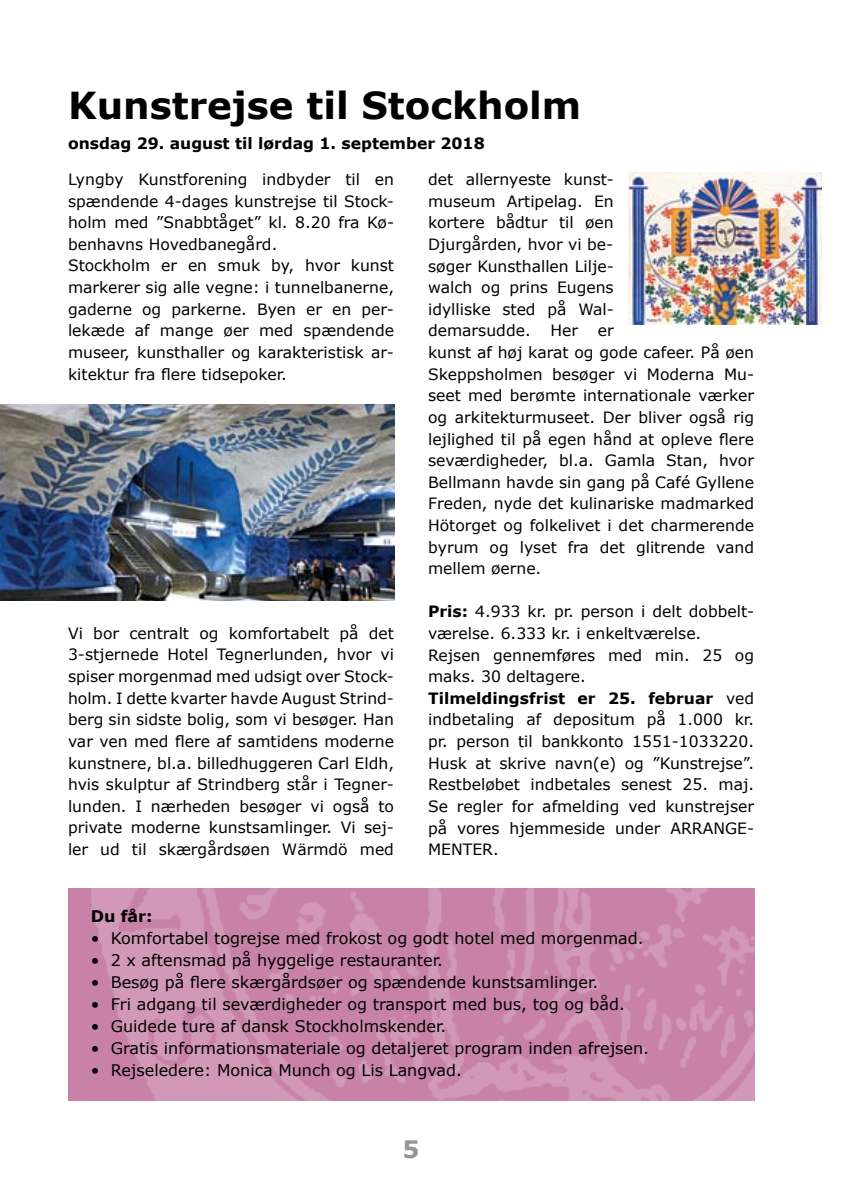
<style>
.page{position:relative;width:842px;height:1191px;background:#fff}
.page>*{position:absolute;margin:0;border:0;box-sizing:border-box;transform-origin:0 0}
.t1{font:700 37.2px "Verdana";color:#000}
.t2{font:700 24px "Verdana";color:#939598}
.t3{font:16px "Verdana";color:#000}
.t4{font:700 16px "Verdana";color:#000}
.t5{font:15.6px/21.6px "Verdana";color:#000}
.t6{font:700 15.6px "Verdana";color:#000}
.s1{font-weight:700}
</style>
<div class="page">
<img style="left:68px;top:888px;width:686px;height:212px">
<img style="left:0;top:405px;width:394px;height:195px">
<img style="left:629px;top:173px;width:193px;height:151px">
<h1 class="t1" style="left:68px;top:81px;width:515px">Kunstrejse til Stockholm</h1>
<p class="t6" style="left:68px;top:133px;width:418px">onsdag 29. august til lørdag 1. september 2018</p>
<p class="t5" style="left:68px;top:169px;width:328px">Lyngby Kunstforening indbyder til en spændende 4-dages kunstrejse til Stock&shy;holm med ”Snabbtåget” kl. 8.20 fra Kø&shy;benhavns Hovedbanegård.<br>Stockholm er en smuk by, hvor kunst markerer sig alle vegne: i tunnelbanerne, gaderne og parkerne. Byen er en per&shy;lekæde af mange øer med spændende museer, kunsthaller og karakteristisk ar&shy;kitektur fra flere tidsepoker.</p>
<p class="t5" style="left:68px;top:622px;width:328px;text-align:justify">Vi bor centralt og komfortabelt på det 3-stjernede Hotel Tegnerlunden, hvor vi spiser morgenmad med udsigt over Stock&shy;holm. I dette kvarter havde August Strind&shy;berg sin sidste bolig, som vi besøger. Han var ven med flere af samtidens moderne kunstnere, bl.a. billedhuggeren Carl Eldh, hvis skulptur af Strindberg står i Tegner&shy;lunden. I nærheden besøger vi også to private moderne kunstsamlinger. Vi sej&shy;ler ud til skærgårdsøen Wärmdö med</p>
<p class="t5" style="left:428px;top:169px;width:187px;text-align:justify">det allernyeste kunst&shy;museum Artipelag. En kortere bådtur til øen Djurgården, hvor vi be&shy;søger Kunsthallen Lilje&shy;walch og prins Eugens idylliske sted på Wal&shy;demarsudde.</p>
<p class="t5" style="left:550px;top:320px;width:29px">Her</p>
<p class="t5" style="left:428px;top:320px;width:328px;text-indent:170px">er<br>kunst af høj karat og gode cafeer. På øen Skeppsholmen besøger vi Moderna Mu&shy;seet med berømte internationale værker og arkitekturmuseet. Der bliver også rig lejlighed til på egen hånd at opleve flere seværdigheder, bl.a. Gamla Stan, hvor Bellmann havde sin gang på Café Gyllene Freden, nyde det kulinariske madmarked Hötorget og folkelivet i det charmerende byrum og lyset fra det glitrende vand mellem øerne.</p>
<p class="t5" style="left:428px;top:601px;width:328px"><span class="s1">Pris:</span> 4.933 kr. pr. person i delt dobbelt&shy;værelse. 6.333 kr. i enkeltværelse.<br>Rejsen gennemføres med min. 25 og maks. 30 deltagere.<br><span class="s1">Tilmeldingsfrist er 25. februar</span> ved indbetaling af depositum på 1.000 kr. pr. person til bankkonto 1551-1033220.<br>Husk at skrive navn(e) og ”Kunstrejse”.<br>Restbeløbet indbetales senest 25. maj.<br>Se regler for afmelding ved kunstrejser på vores hjemmeside under ARRANGE-MENTER.</p>
<p class="t4" style="left:91px;top:906px;width:63px">Du får:</p>
<p class="t3" style="left:91px;top:928px;width:554px">• Komfortabel togrejse med frokost og godt hotel med morgenmad.</p>
<p class="t3" style="left:91px;top:950px;width:354px">• 2 x aftensmad på hyggelige restauranter.</p>
<p class="t3" style="left:91px;top:972px;width:509px">• Besøg på flere skærgårdsøer og spændende kunstsamlinger.</p>
<p class="t3" style="left:91px;top:994px;width:536px">• Fri adgang til seværdigheder og transport med bus, tog og båd.</p>
<p class="t3" style="left:91px;top:1016px;width:357px">• Guidede ture af dansk Stockholmskender.</p>
<p class="t3" style="left:91px;top:1038px;width:560px">• Gratis informationsmateriale og detaljeret program inden afrejsen.</p>
<p class="t3" style="left:91px;top:1060px;width:373px">• Rejseledere: Monica Munch og Lis Langvad.</p>
<h2 class="t2" style="left:402px;top:1134px;width:19px">5</h2>
</div>
